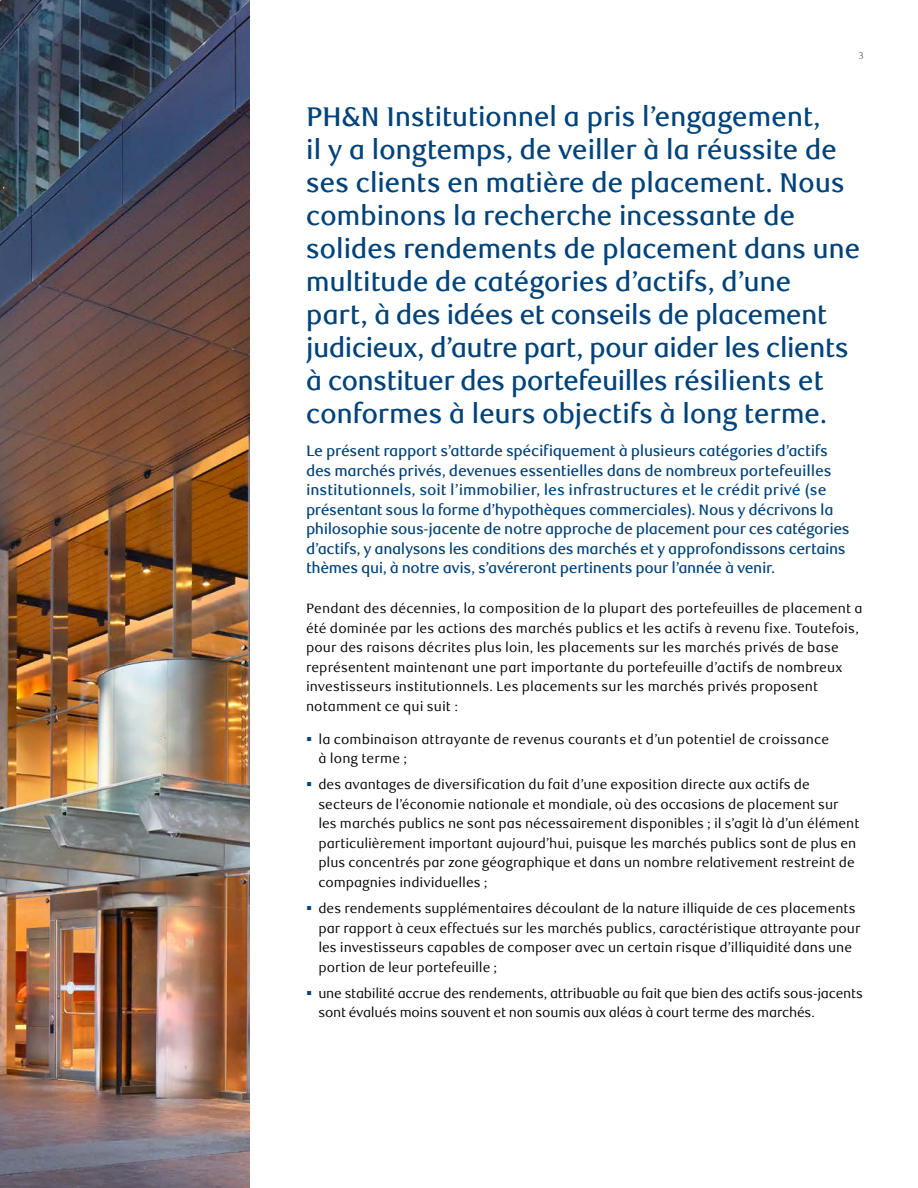
<style>
.page{position:relative;width:918px;height:1188px;background:#fff}
.page>*{position:absolute;margin:0;border:0;box-sizing:border-box;transform-origin:0 0}
.Inside_Pages_ACC_P_Body{font:500 27px/33px "RBC Text";letter-spacing:-.02em;color:#00427a}
.Inside_Pages_ACC_P_Body-2{font:500 15px/19.5px "RBC Text";letter-spacing:-.025em;color:#00427a}
.Inside_Pages_ACC_P_Body-3{font:13.5px/19.5px "RBC Text";color:#000}
.t1{font:9.75px "RBC Text";color:#6d6e71}
.s1{color:#00427a}
</style>
<div class="page">
<img style="left:0;top:0;width:250px;height:1188px">
<p class="t1" style="left:859px;top:50px;width:7px">3</p>
<p class="Inside_Pages_ACC_P_Body" style="left:306px;top:101px;width:556px">PH&amp;N Institutionnel a pris l’engagement,<br>il y a longtemps, de veiller à la réussite de ses clients en matière de placement. Nous combinons la recherche incessante de solides rendements de placement dans une multitude de catégories d’actifs, d’une<br>part, à des idées et conseils de placement judicieux, d’autre part, pour aider les clients à constituer des portefeuilles résilients et conformes à leurs objectifs à long terme.</p>
<p class="Inside_Pages_ACC_P_Body-2" style="left:306px;top:442px;width:545px">Le présent rapport s’attarde spécifiquement à plusieurs catégories d’actifs des marchés privés, devenues essentielles dans de nombreux portefeuilles institutionnels, soit l’immobilier, les infrastructures et le crédit privé (se présentant sous la forme d’hypothèques commerciales). Nous y décrivons la philosophie sous-jacente de notre approche de placement pour ces catégories d’actifs, y analysons les conditions des marchés et y approfondissons certains thèmes qui, à notre avis, s’avéreront pertinents pour l’année à venir.</p>
<p class="Inside_Pages_ACC_P_Body-3" style="left:306px;top:599px;width:558px">Pendant des décennies, la composition de la plupart des portefeuilles de placement a été dominée par les actions des marchés publics et les actifs à revenu fixe. Toutefois, pour des raisons décrites plus loin, les placements sur les marchés privés de base représentent maintenant une part importante du portefeuille d’actifs de nombreux investisseurs institutionnels. Les placements sur les marchés privés proposent notamment ce qui suit :</p>
<p class="Inside_Pages_ACC_P_Body-3" style="left:318px;top:730px;width:512px;text-indent:-12px"><span class="s1">▪</span> la combinaison attrayante de revenus courants et d’un potentiel de croissance à long terme ;</p>
<p class="Inside_Pages_ACC_P_Body-3" style="left:318px;top:775px;width:542px;text-indent:-12px"><span class="s1">▪</span> des avantages de diversification du fait d’une exposition directe aux actifs de secteurs de l’économie nationale et mondiale, où des occasions de placement sur les marchés publics ne sont pas nécessairement disponibles ; il s’agit là d’un élément particulièrement important aujourd’hui, puisque les marchés publics sont de plus en plus concentrés par zone géographique et dans un nombre relativement restreint de compagnies individuelles ;</p>
<p class="Inside_Pages_ACC_P_Body-3" style="left:318px;top:899px;width:544px;text-indent:-12px"><span class="s1">▪</span> des rendements supplémentaires découlant de la nature illiquide de ces placements par rapport à ceux effectués sur les marchés publics, caractéristique attrayante pour les investisseurs capables de composer avec un certain risque d’illiquidité dans une portion de leur portefeuille ;</p>
<p class="Inside_Pages_ACC_P_Body-3" style="left:318px;top:984px;width:546px;text-indent:-12px"><span class="s1">▪</span> une stabilité accrue des rendements, attribuable au fait que bien des actifs sous-jacents sont évalués moins souvent et non soumis aux aléas à court terme des marchés.</p>
</div>
